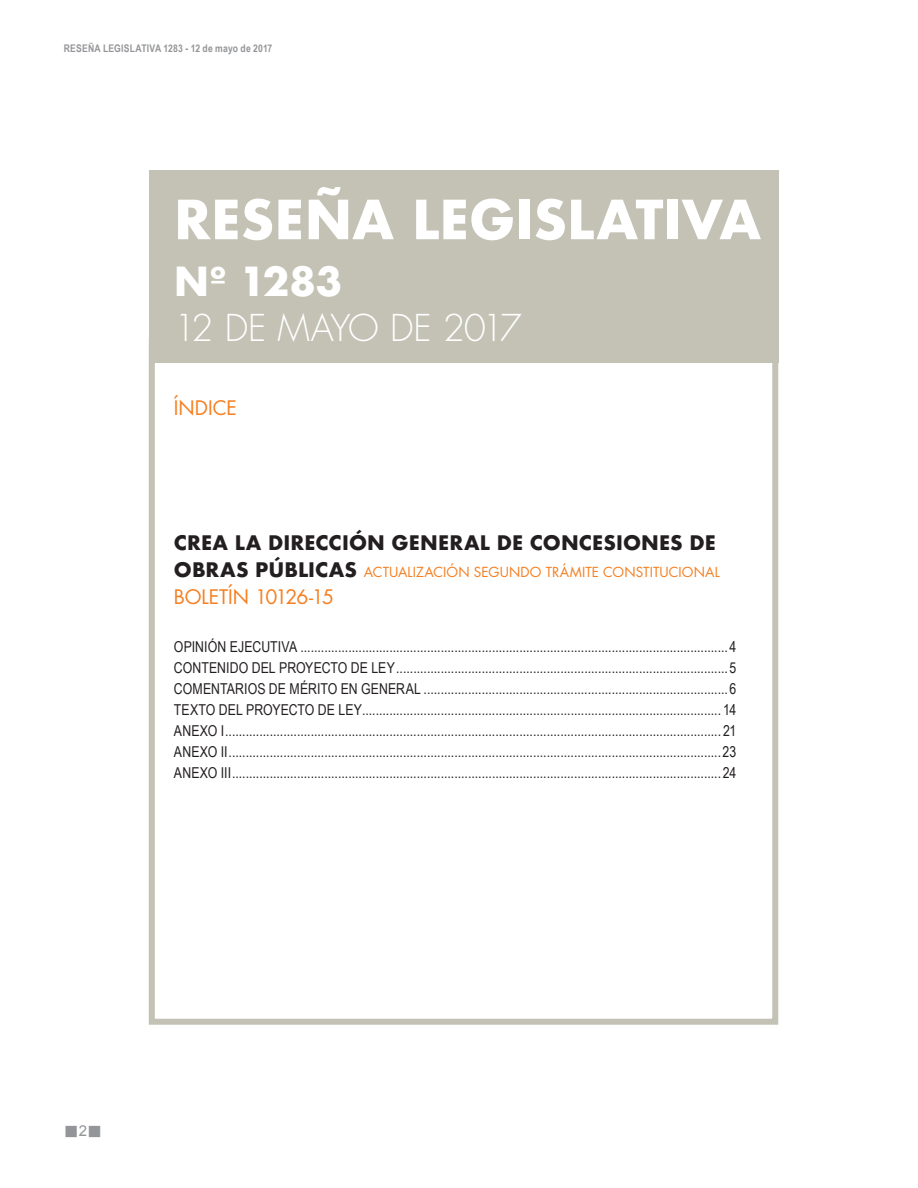
<style>
.page{position:relative;width:918px;height:1188px;background:#fff}
.page>*{position:absolute;margin:0;border:0;box-sizing:border-box;transform-origin:0 0}
.t1{font:700 52.5px "Futura";letter-spacing:-.005em;color:#fff}
.t2{font:700 39px "Futura";color:#fff}
.t3{font:300 36px "Futura";letter-spacing:-.065em;color:#fff}
.t4{font:700 19.5px "Futura";letter-spacing:.005em;color:#231f20}
.t5{font:19.5px "Futura";letter-spacing:-.005em;color:#f57f21}
.t6{font:15px "Arial Narrow";letter-spacing:.005em;color:#231f20}
.t7{font:15px "Arial";color:#939598}
.t8{font:13.5px "Futura";letter-spacing:.005em;color:#f57f21}
.t9{font:700 10.5px "Arial Narrow";letter-spacing:.02em;color:#939598}
.s1{font-weight:700;font-size:19.5px;color:#231f20}
</style>
<div class="page">
<svg style="left:148px;top:332px;width:631px;height:693px"></svg>
<div style="left:149px;top:170px;width:629px;height:193px;background:#c3c2b5"></div>
<p class="t9" style="left:64px;top:40px;width:210px">RESEÑA LEGISLATIVA 1283 - 12 de mayo de 2017</p>
<p class="t1" style="left:174px;top:182px;width:589px">RESEÑA LEGISLATIVA</p>
<p class="t2" style="left:174px;top:253px;width:170px">Nº 1283</p>
<p class="t3" style="left:174px;top:305px;width:350px">12 DE MAYO DE 2017</p>
<p class="t5" style="left:174px;top:395px;width:65px">ÍNDICE</p>
<p class="t4" style="left:174px;top:529px;width:544px">CREA LA DIRECCIÓN GENERAL DE CONCESIONES DE</p>
<p class="t8" style="left:174px;top:563px;width:547px"><span class="s1">OBRAS PÚBLICAS</span> ACTUALIZACIÓN SEGUNDO TRÁMITE CONSTITUCIONAL</p>
<p class="t5" style="left:174px;top:584px;width:162px">BOLETÍN 10126-15</p>
<p class="t6" style="left:174px;top:636px;width:564px">OPINIÓN EJECUTIVA .............................................................................................................................4</p>
<p class="t6" style="left:174px;top:657px;width:564px">CONTENIDO DEL PROYECTO DE LEY.................................................................................................5</p>
<p class="t6" style="left:174px;top:678px;width:564px">COMENTARIOS DE MÉRITO EN GENERAL .........................................................................................6</p>
<p class="t6" style="left:174px;top:699px;width:564px">TEXTO DEL PROYECTO DE LEY......................................................................................................... 14</p>
<p class="t6" style="left:174px;top:720px;width:564px">ANEXO I................................................................................................................................................. 21</p>
<p class="t6" style="left:174px;top:741px;width:564px">ANEXO II................................................................................................................................................23</p>
<p class="t6" style="left:174px;top:762px;width:564px">ANEXO III............................................................................................................................................... 24</p>
<p class="t7" style="left:79px;top:1121px;width:10px">2</p>
</div>
